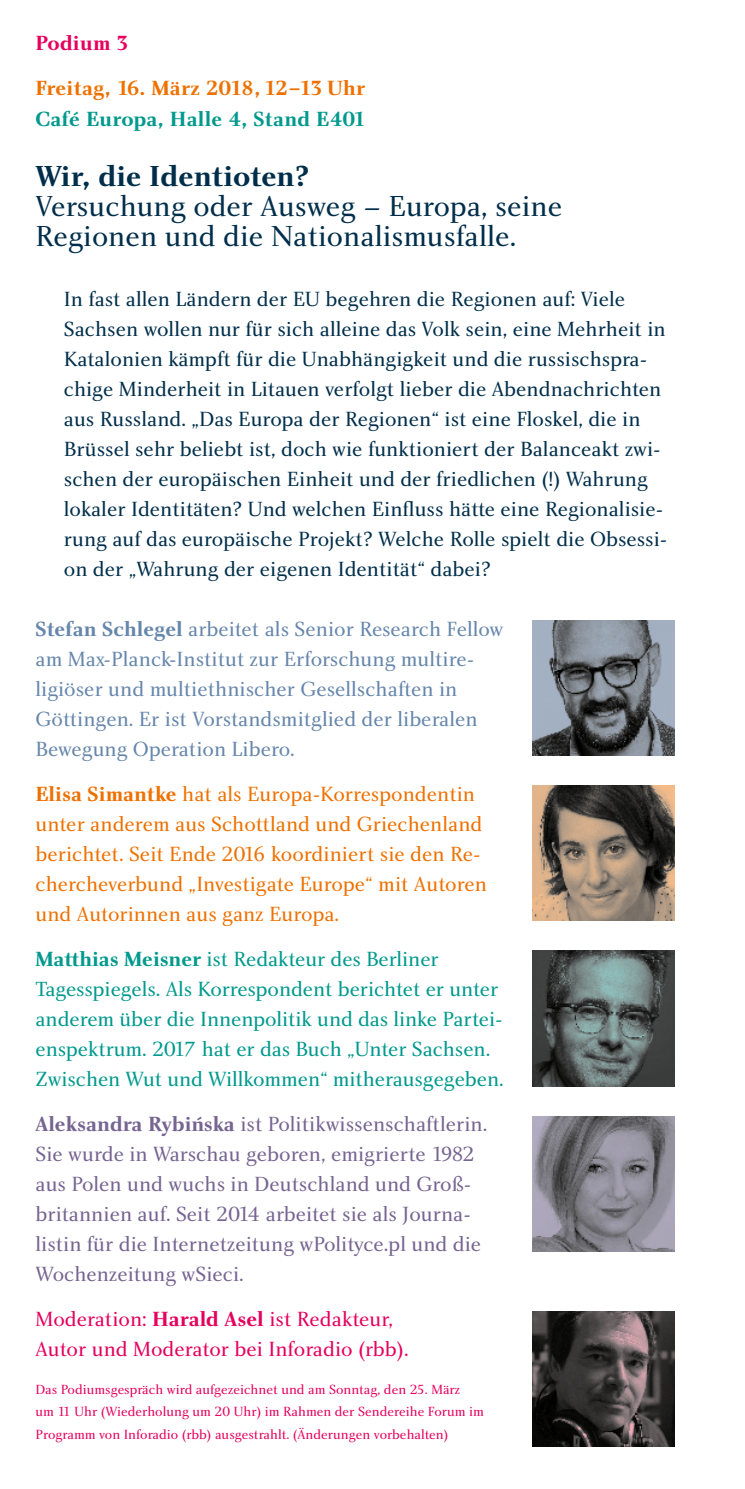
<style>
.page{position:relative;width:745px;height:1489px;background:#fff}
.page>*{position:absolute;margin:0;border:0;box-sizing:border-box;transform-origin:0 0}
.t1{font:30px/30px "Charlotte Book Plain";color:#002e4a}
.t2{font:30px "Charlotte Bold Plain";color:#002e4a}
.t3{font:21.25px/30px "Charlotte Book Plain";color:#002e4a}
.t4{font:21.25px/30px "Charlotte Book Plain";color:#766491}
.t5{font:21.25px/30px "Charlotte Book Plain";letter-spacing:-.005em;color:#00998d}
.t6{font:21.25px/30px "Charlotte Book Plain";color:#6686ab}
.t7{font:21.25px/30px "Charlotte Book Plain";color:#ee7100}
.t8{font:21.25px/30px "Charlotte Book Plain";color:#e5005e}
.t9{font:21.25px "Charlotte Bold Plain";letter-spacing:.01em;color:#ee7100}
.t10{font:21.25px "Charlotte Bold Plain";letter-spacing:.01em;color:#00998d}
.t11{font:21.25px "Charlotte Bold Plain";letter-spacing:.01em;color:#e5005e}
.t12{font:13.75px/22.5px "Charlotte Book Plain";color:#e5005e}
.s1{font-family:"Charlotte Bold Plain"}
</style>
<div class="page">
<img style="left:532px;top:620px;width:141px;height:135px">
<img style="left:532px;top:785px;width:141px;height:135px">
<img style="left:532px;top:950px;width:141px;height:135px">
<img style="left:532px;top:1311px;width:141px;height:134px">
<img style="left:532px;top:1116px;width:141px;height:134px">
<p class="t11" style="left:35px;top:31px;width:95px">Podium 3</p>
<p class="t9" style="left:35px;top:76px;width:331px">Freitag, 16. März 2018, 12–13 Uhr</p>
<p class="t10" style="left:35px;top:106px;width:332px">Café Europa, Halle 4, Stand E401</p>
<h1 class="t2" style="left:35px;top:158px;width:275px">Wir, die Identioten?</h1>
<h1 class="t1" style="left:35px;top:190px;width:528px">Versuchung oder Ausweg – Europa, seine<br>Regionen und die Nationalismusfalle.</h1>
<p class="t3" style="left:64px;top:283px;width:604px">In fast allen Ländern der EU begehren die Regionen auf: Viele Sachsen wollen nur für sich alleine das Volk sein, eine Mehrheit in Katalonien kämpft für die Unabhängigkeit und die russischspra&shy;chige Minderheit in Litauen verfolgt lieber die Abendnachrichten aus Russland. „Das Europa der Regionen“ ist eine Floskel, die in Brüssel sehr beliebt ist, doch wie funktioniert der Balanceakt zwi&shy;schen der europäischen Einheit und der friedlichen (!) Wahrung lokaler Identitäten? Und welchen Einfluss hätte eine Regionalisie&shy;rung auf das europäische Projekt? Welche Rolle spielt die Obsessi&shy;on der „Wahrung der eigenen Identität“ dabei?</p>
<p class="t6" style="left:35px;top:613px;width:469px"><span class="s1">Stefan Schlegel</span> arbeitet als Senior Research Fellow am Max-Planck-Institut zur Erforschung multire&shy;ligiöser und multiethnischer Gesellschaften in Göttingen. Er ist Vorstandsmitglied der liberalen Bewegung Operation Libero.</p>
<p class="t7" style="left:35px;top:778px;width:452px"><span class="s1">Elisa Simantke</span> hat als Europa-Korrespondentin unter anderem aus Schottland und Griechenland berichtet. Seit Ende 2016 koordiniert sie den Re&shy;chercheverbund „Investigate Europe“ mit Autoren und Autorinnen aus ganz Europa.</p>
<p class="t5" style="left:35px;top:943px;width:469px"><span class="s1">Matthias Meisner</span> ist Redakteur des Berliner Tagesspiegels. Als Korrespondent berichtet er unter anderem über die Innenpolitik und das linke Partei&shy;enspektrum. 2017 hat er das Buch „Unter Sachsen.<br>Zwischen Wut und Willkommen“ mitherausgegeben.</p>
<p class="t4" style="left:35px;top:1108px;width:453px"><span class="s1">Aleksandra Rybin´ska</span> ist Politikwissenschaftlerin.<br>Sie wurde in Warschau geboren, emigrierte 1982 aus Polen und wuchs in Deutschland und Groß&shy;britannien auf. Seit 2014 arbeitet sie als Journa&shy;listin für die Internetzeitung wPolityce.pl und die Wochenzeitung wSieci.</p>
<p class="t8" style="left:35px;top:1303px;width:374px">Moderation: <span class="s1">Harald Asel</span> ist Redakteur,<br>Autor und Moderator bei Inforadio (rbb).</p>
<p class="t12" style="left:35px;top:1377px;width:449px">Das Podiumsgespräch wird aufgezeichnet und am Sonntag, den 25. März<br>um 11 Uhr (Wiederholung um 20 Uhr) im Rahmen der Sendereihe Forum im<br>Programm von Inforadio (rbb) ausgestrahlt. (Änderungen vorbehalten)</p>
</div>
